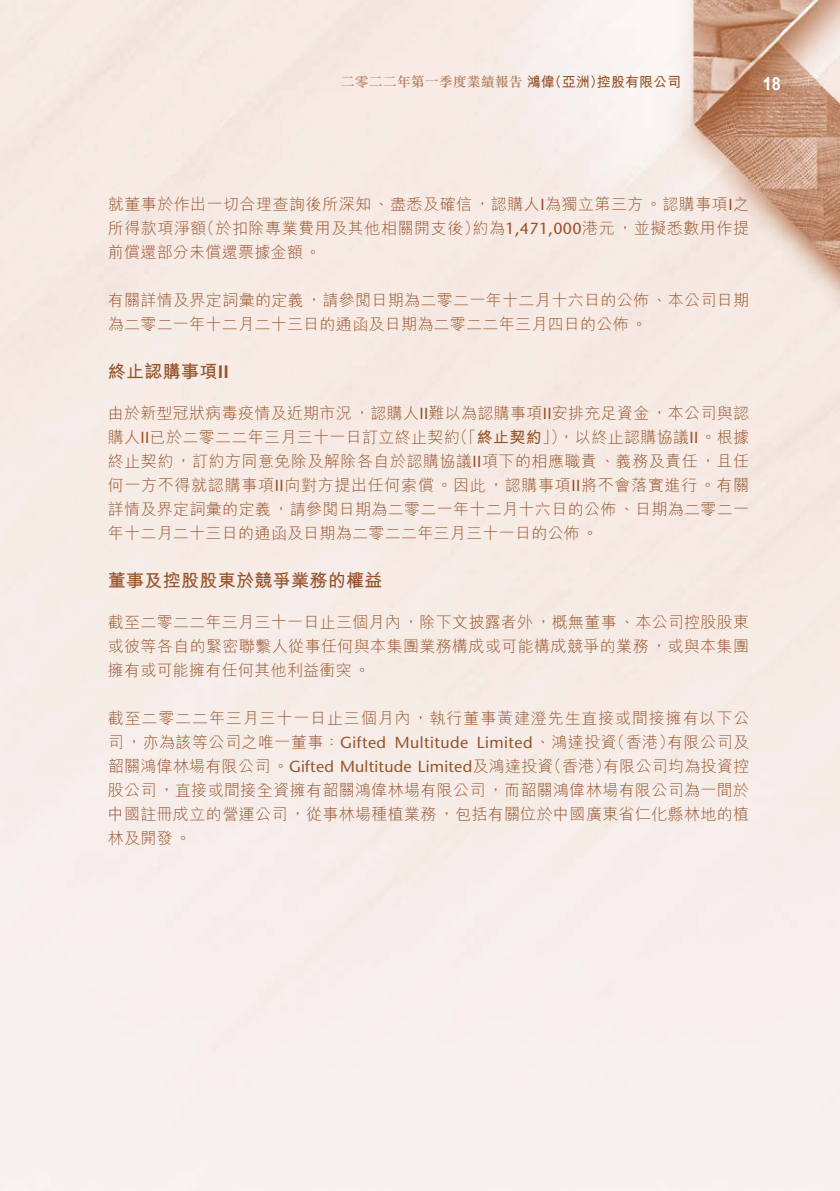
<style>
.page{position:relative;width:840px;height:1191px;background:#fff}
.page>*{position:absolute;margin:0;border:0;box-sizing:border-box;transform-origin:0 0}
.t1{font:700 18px "M Hei HK";letter-spacing:.015em;color:#97532a}
.t2{font:700 18px "Arial";color:#fff;scale:.9 1}
.t3{font:300 16px/24px "M Hei HK";letter-spacing:.02em;color:#97532a;text-align:justify}
.t4{font:700 14px "M Sung HK";color:#b88465}
.s1{font-family:"M Hei HK";color:#97532a}
.s2{font-family:"Stone Sans Std";font-weight:500}
.s3{font-family:"Stone Sans Std";font-weight:600}
.s4{font-weight:700}
</style>
<div class="page">
<div style="left:0;top:0;width:839px;height:1191px;background:#f6ece5"></div>
<p class="t4" style="left:340px;top:72px;width:341px">二零二二年第一季度業績報告<span class="s1">鴻偉（亞洲）控股有限公司</span></p>
<p class="t2" style="left:762px;top:71px;width:22px">18</p>
<p class="t3" style="left:108px;top:191px;width:642px">就董事於作出一切合理查詢後所深知、盡悉及確信，認購人<span class="s2">I</span>為獨立第三方。認購事項<span class="s2">I</span>之所得款項淨額（於扣除專業費用及其他相關開支後）約為<span class="s2">1,471,000</span>港元，並擬悉數用作提前償還部分未償還票據金額。</p>
<p class="t3" style="left:108px;top:287px;width:642px">有關詳情及界定詞彙的定義，請參閱日期為二零二一年十二月十六日的公佈、本公司日期為二零二一年十二月二十三日的通函及日期為二零二二年三月四日的公佈。</p>
<p class="t1" style="left:108px;top:358px;width:123px">終止認購事項<span class="s3">II</span></p>
<p class="t3" style="left:108px;top:400px;width:642px">由於新型冠狀病毒疫情及近期市況，認購人<span class="s2">II</span>難以為認購事項<span class="s2">II</span>安排充足資金，本公司與認購人<span class="s2">II</span>已於二零二二年三月三十一日訂立終止契約（「<span class="s4">終止契約</span>」），以終止認購協議<span class="s2">II</span>。根據終止契約，訂約方同意免除及解除各自於認購協議<span class="s2">II</span>項下的相應職責、義務及責任，且任何一方不得就認購事項<span class="s2">II</span>向對方提出任何索償。因此，認購事項<span class="s2">II</span>將不會落實進行。有關詳情及界定詞彙的定義，請參閱日期為二零二一年十二月十六日的公佈、日期為二零二一年十二月二十三日的通函及日期為二零二二年三月三十一日的公佈。</p>
<p class="t1" style="left:108px;top:567px;width:276px">董事及控股股東於競爭業務的權益</p>
<p class="t3" style="left:108px;top:609px;width:642px">截至二零二二年三月三十一日止三個月內，除下文披露者外，概無董事、本公司控股股東或彼等各自的緊密聯繫人從事任何與本集團業務構成或可能構成競爭的業務，或與本集團擁有或可能擁有任何其他利益衝突。</p>
<p class="t3" style="left:108px;top:705px;width:642px">截至二零二二年三月三十一日止三個月內，執行董事黃建澄先生直接或間接擁有以下公司，亦為該等公司之唯一董事：<span class="s2">Gifted Multitude Limited</span>、鴻達投資（香港）有限公司及韶關鴻偉林場有限公司。<span class="s2">Gifted Multitude Limited</span>及鴻達投資（香港）有限公司均為投資控股公司，直接或間接全資擁有韶關鴻偉林場有限公司，而韶關鴻偉林場有限公司為一間於中國註冊成立的營運公司，從事林場種植業務，包括有關位於中國廣東省仁化縣林地的植林及開發。</p>
</div>
